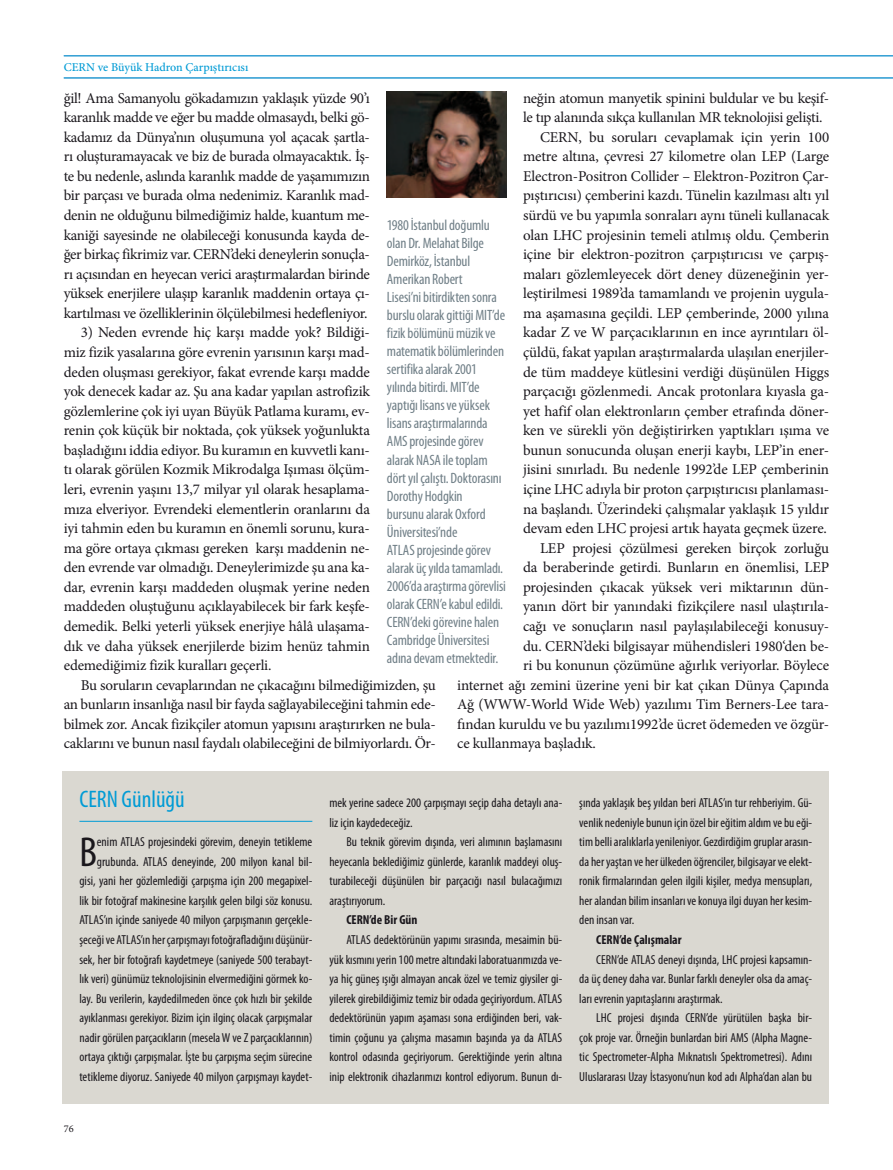
<style>
.page{position:relative;width:893px;height:1170px;background:#fff}
.page>*{position:absolute;margin:0;border:0;box-sizing:border-box;transform-origin:0 0}
.t1{font:condensed 42px "Myriad Pro";color:#1a171c}
.t2{font:condensed 24px "Myriad Pro";color:#009bd5}
.t3{font:15px/19.5px "Minion Pro";letter-spacing:-.01em;color:#1a171c;text-align:justify}
.t4{font:condensed 15px/18px "Myriad Pro";letter-spacing:-.01em;color:#707f87}
.t5{font:condensed 13.05px/19.5px "Myriad Pro";color:#1a171c;text-align:justify}
.t6{font:700 condensed 13.05px "Myriad Pro";color:#1a171c}
.t7{font:500 12px "Minion Pro";color:#009bd5}
.t8{font:10.35px "Minion Pro";color:#1a171c}
</style>
<div class="page">
<hr style="left:64px;top:78px;width:829px;height:1px;background:#2699d1">
<hr style="left:64px;top:56px;width:829px;height:1px;background:#2699d1">
<div style="left:62px;top:771px;width:767px;height:332px;background:#dad8d1"></div>
<hr style="left:79px;top:821px;width:233px;height:1px;background:#009bd5">
<img style="left:387px;top:91px;width:119px;height:106px">
<p class="t7" style="left:64px;top:59px;width:186px">CERN ve Büyük Hadron Çarpıştırıcısı</p>
<p class="t3" style="left:64px;top:88px;width:308px">ğil! Ama Samanyolu gökadamızın yaklaşık yüzde 90’ı karanlık madde ve eğer bu madde olmasaydı, belki gö&shy;kadamız da Dünya’nın oluşumuna yol açacak şartla&shy;rı oluşturamayacak ve biz de burada olmayacaktık. İş&shy;te bu nedenle, aslında karanlık madde de yaşamımızın bir parçası ve burada olma nedenimiz. Karanlık mad&shy;denin ne olduğunu bilmediğimiz halde, kuantum me&shy;kaniği sayesinde ne olabileceği konusunda kayda de&shy;ğer birkaç fikrimiz var. CERN’deki deneylerin sonuçla&shy;rı açısından en heyecan verici araştırmalardan birinde yüksek enerjilere ulaşıp karanlık maddenin ortaya çı&shy;kartılması ve özelliklerinin ölçülebilmesi hedefleniyor.</p>
<p class="t3" style="left:64px;top:323px;width:308px;text-indent:17px">3) Neden evrende hiç karşı madde yok? Bildiği&shy;miz fizik yasalarına göre evrenin yarısının karşı mad&shy;deden oluşması gerekiyor, fakat evrende karşı madde yok denecek kadar az. Şu ana kadar yapılan astrofizik gözlemlerine çok iyi uyan Büyük Patlama kuramı, ev&shy;renin çok küçük bir noktada, çok yüksek yoğunlukta başladığını iddia ediyor. Bu kuramın en kuvvetli kanı&shy;tı olarak görülen Kozmik Mikrodalga Işıması ölçüm&shy;leri, evrenin yaşını 13,7 milyar yıl olarak hesaplama&shy;mıza elveriyor. Evrendeki elementlerin oranlarını da iyi tahmin eden bu kuramın en önemli sorunu, kura&shy;ma göre ortaya çıkması gereken karşı maddenin ne&shy;den evrende var olmadığı. Deneylerimizde şu ana ka&shy;dar, evrenin karşı maddeden oluşmak yerine neden maddeden oluştuğunu açıklayabilecek bir fark keşfe&shy;demedik. Belki yeterli yüksek enerjiye hâlâ ulaşama&shy;dık ve daha yüksek enerjilerde bizim henüz tahmin edemediğimiz fizik kuralları geçerli.</p>
<p class="t3" style="left:64px;top:675px;width:374px;text-indent:17px">Bu soruların cevaplarından ne çıkacağını bilmediğimizden, şu an bunların insanlığa nasıl bir fayda sağlayabileceğini tahmin ede&shy;bilmek zor. Ancak fizikçiler atomun yapısını araştırırken ne bula&shy;caklarını ve bunun nasıl faydalı olabileceğini de bilmiyorlardı. Ör-</p>
<p class="t3" style="left:523px;top:88px;width:308px">neğin atomun manyetik spinini buldular ve bu keşif-</p>
<p class="t3" style="left:523px;top:108px;width:301px">le tıp alanında sıkça kullanılan MR teknolojisi gelişti.</p>
<p class="t3" style="left:540px;top:127px;width:291px">CERN, bu soruları cevaplamak için yerin 100</p>
<p class="t3" style="left:523px;top:147px;width:308px">metre altına, çevresi 27 kilometre olan LEP (Large</p>
<p class="t3" style="left:523px;top:166px;width:308px">Electron-Positron Collider – Elektron-Pozitron Çar-</p>
<p class="t3" style="left:523px;top:186px;width:308px">pıştırıcısı) çemberini kazdı. Tünelin kazılması altı yıl</p>
<p class="t3" style="left:523px;top:205px;width:308px">sürdü ve bu yapımla sonraları aynı tüneli kullanacak</p>
<p class="t3" style="left:523px;top:225px;width:308px">olan LHC projesinin temeli atılmış oldu. Çemberin</p>
<p class="t3" style="left:523px;top:245px;width:308px">içine bir elektron-pozitron çarpıştırıcısı ve çarpış-</p>
<p class="t3" style="left:523px;top:264px;width:308px">maları gözlemleyecek dört deney düzeneğinin yer-</p>
<p class="t3" style="left:523px;top:284px;width:308px">leştirilmesi 1989’da tamamlandı ve projenin uygula-</p>
<p class="t3" style="left:523px;top:303px;width:308px">ma aşamasına geçildi. LEP çemberinde, 2000 yılına</p>
<p class="t3" style="left:523px;top:323px;width:308px">kadar Z ve W parçacıklarının en ince ayrıntıları öl-</p>
<p class="t3" style="left:523px;top:342px;width:308px">çüldü, fakat yapılan araştırmalarda ulaşılan enerjiler-</p>
<p class="t3" style="left:523px;top:362px;width:308px">de tüm maddeye kütlesini verdiği düşünülen Higgs</p>
<p class="t3" style="left:523px;top:381px;width:308px">parçacığı gözlenmedi. Ancak protonlara kıyasla ga-</p>
<p class="t3" style="left:523px;top:401px;width:308px">yet hafif olan elektronların çember etrafında döner-</p>
<p class="t3" style="left:523px;top:421px;width:308px">ken ve sürekli yön değiştirirken yaptıkları ışıma ve</p>
<p class="t3" style="left:523px;top:440px;width:308px">bunun sonucunda oluşan enerji kaybı, LEP’in ener-</p>
<p class="t3" style="left:523px;top:460px;width:308px">jisini sınırladı. Bu nedenle 1992’de LEP çemberinin</p>
<p class="t3" style="left:523px;top:479px;width:308px">içine LHC adıyla bir proton çarpıştırıcısı planlaması-</p>
<p class="t3" style="left:523px;top:499px;width:308px">na başlandı. Üzerindeki çalışmalar yaklaşık 15 yıldır</p>
<p class="t3" style="left:523px;top:518px;width:305px">devam eden LHC projesi artık hayata geçmek üzere.</p>
<p class="t3" style="left:540px;top:538px;width:291px">LEP projesi çözülmesi gereken birçok zorluğu</p>
<p class="t3" style="left:523px;top:557px;width:308px">da beraberinde getirdi. Bunların en önemlisi, LEP</p>
<p class="t3" style="left:523px;top:577px;width:308px">projesinden çıkacak yüksek veri miktarının dün-</p>
<p class="t3" style="left:523px;top:597px;width:308px">yanın dört bir yanındaki fizikçilere nasıl ulaştırıla-</p>
<p class="t3" style="left:523px;top:616px;width:308px">cağı ve sonuçların nasıl paylaşılabileceği konusuy-</p>
<p class="t3" style="left:523px;top:636px;width:308px">du. CERN’deki bilgisayar mühendisleri 1980‘den be-</p>
<p class="t3" style="left:523px;top:655px;width:308px">ri bu konunun çözümüne ağırlık veriyorlar. Böylece</p>
<p class="t3" style="left:457px;top:675px;width:374px">internet ağı zemini üzerine yeni bir kat çıkan Dünya Çapında</p>
<p class="t3" style="left:457px;top:694px;width:374px">Ağ (WWW-World Wide Web) yazılımı Tim Berners-Lee tara-</p>
<p class="t3" style="left:457px;top:714px;width:374px">fından kuruldu ve bu yazılımı1992’de ücret ödemeden ve özgür-</p>
<p class="t3" style="left:457px;top:734px;width:140px">ce kullanmaya başladık.</p>
<p class="t4" style="left:387px;top:216px;width:120px">1980 İstanbul doğumlu olan Dr. Melahat Bilge<br>Demirköz, İstanbul<br>Amerikan Robert<br>Lisesi’ni bitirdikten sonra burslu olarak gittiği MIT’de fizik bölümünü müzik ve matematik bölümlerinden sertifika alarak 2001 yılında bitirdi. MIT’de yaptığı lisans ve yüksek lisans araştırmalarında<br>AMS projesinde görev alarak NASA ile toplam dört yıl çalıştı. Doktorasını<br>Dorothy Hodgkin<br>bursunu alarak Oxford<br>Üniversitesi’nde<br>ATLAS projesinde görev alarak üç yılda tamamladı.<br>2006’da araştırma görevlisi olarak CERN’e kabul edildi.<br>CERN’deki görevine halen<br>Cambridge Üniversitesi adına devam etmektedir.</p>
<h2 class="t2" style="left:79px;top:784px;width:107px">CERN Günlüğü</h2>
<h1 class="t1" style="left:79px;top:826px;width:19px">B</h1>
<p class="t5" style="left:79px;top:831px;width:234px;text-align:right">enim ATLAS projesindeki görevim, deneyin tetikleme grubunda. ATLAS deneyinde, 200 milyon kanal bil&shy;gisi, yani her gözlemlediği çarpışma için 200 megapixel&shy;lik bir fotoğraf makinesine karşılık gelen bilgi söz konusu.<br>ATLAS’ın içinde saniyede 40 milyon çarpışmanın gerçekle&shy;şeceği ve ATLAS’ın her çarpışmayı fotoğrafladığını düşünür&shy;sek, her bir fotoğrafı kaydetmeye (saniyede 500 terabayt&shy;lık veri) günümüz teknolojisinin elvermediğini görmek ko&shy;lay. Bu verilerin, kaydedilmeden önce çok hızlı bir şekilde ayıklanması gerekiyor. Bizim için ilginç olacak çarpışmalar nadir görülen parçacıkların (mesela W ve Z parçacıklarının) ortaya çıktığı çarpışmalar. İşte bu çarpışma seçim sürecine tetikleme diyoruz. Saniyede 40 milyon çarpışmayı kaydet-</p>
<p class="t8" style="left:64px;top:1121px;width:11px">76</p>
<p class="t5" style="left:329px;top:792px;width:234px">mek yerine sadece 200 çarpışmayı seçip daha detaylı ana&shy;liz için kaydedeceğiz.</p>
<p class="t5" style="left:329px;top:831px;width:234px;text-indent:17px">Bu teknik görevim dışında, veri alımının başlamasını heyecanla beklediğimiz günlerde, karanlık maddeyi oluş&shy;turabileceği düşünülen bir parçacığı nasıl bulacağımızı araştırıyorum.</p>
<p class="t6" style="left:346px;top:911px;width:72px">CERN’de Bir Gün</p>
<p class="t5" style="left:329px;top:929px;width:234px;text-indent:17px">ATLAS dedektörünün yapımı sırasında, mesaimin bü&shy;yük kısmını yerin 100 metre altındaki laboratuarımızda ve&shy;ya hiç güneş ışığı almayan ancak özel ve temiz giysiler gi&shy;yilerek girebildiğimiz temiz bir odada geçiriyordum. ATLAS dedektörünün yapım aşaması sona erdiğinden beri, vak&shy;timin çoğunu ya çalışma masamın başında ya da ATLAS kontrol odasında geçiriyorum. Gerektiğinde yerin altına inip elektronik cihazlarımızı kontrol ediyorum. Bunun dı-</p>
<p class="t5" style="left:579px;top:792px;width:234px">şında yaklaşık beş yıldan beri ATLAS’ın tur rehberiyim. Gü&shy;venlik nedeniyle bunun için özel bir eğitim aldım ve bu eği&shy;tim belli aralıklarla yenileniyor. Gezdirdiğim gruplar arasın&shy;da her yaştan ve her ülkeden öğrenciler, bilgisayar ve elekt&shy;ronik firmalarından gelen ilgili kişiler, medya mensupları, her alandan bilim insanları ve konuya ilgi duyan her kesim&shy;den insan var.</p>
<p class="t6" style="left:596px;top:931px;width:87px">CERN’de Çalışmalar</p>
<p class="t5" style="left:579px;top:949px;width:234px;text-indent:17px">CERN’de ATLAS deneyi dışında, LHC projesi kapsamın&shy;da üç deney daha var. Bunlar farklı deneyler olsa da amaç&shy;ları evrenin yapıtaşlarını araştırmak.</p>
<p class="t5" style="left:579px;top:1007px;width:234px;text-indent:17px">LHC projesi dışında CERN’de yürütülen başka bir&shy;çok proje var. Örneğin bunlardan biri AMS (Alpha Magne&shy;tic Spectrometer-Alpha Mıknatıslı Spektrometresi). Adını Uluslararası Uzay İstasyonu’nun kod adı Alpha’dan alan bu</p>
</div>
